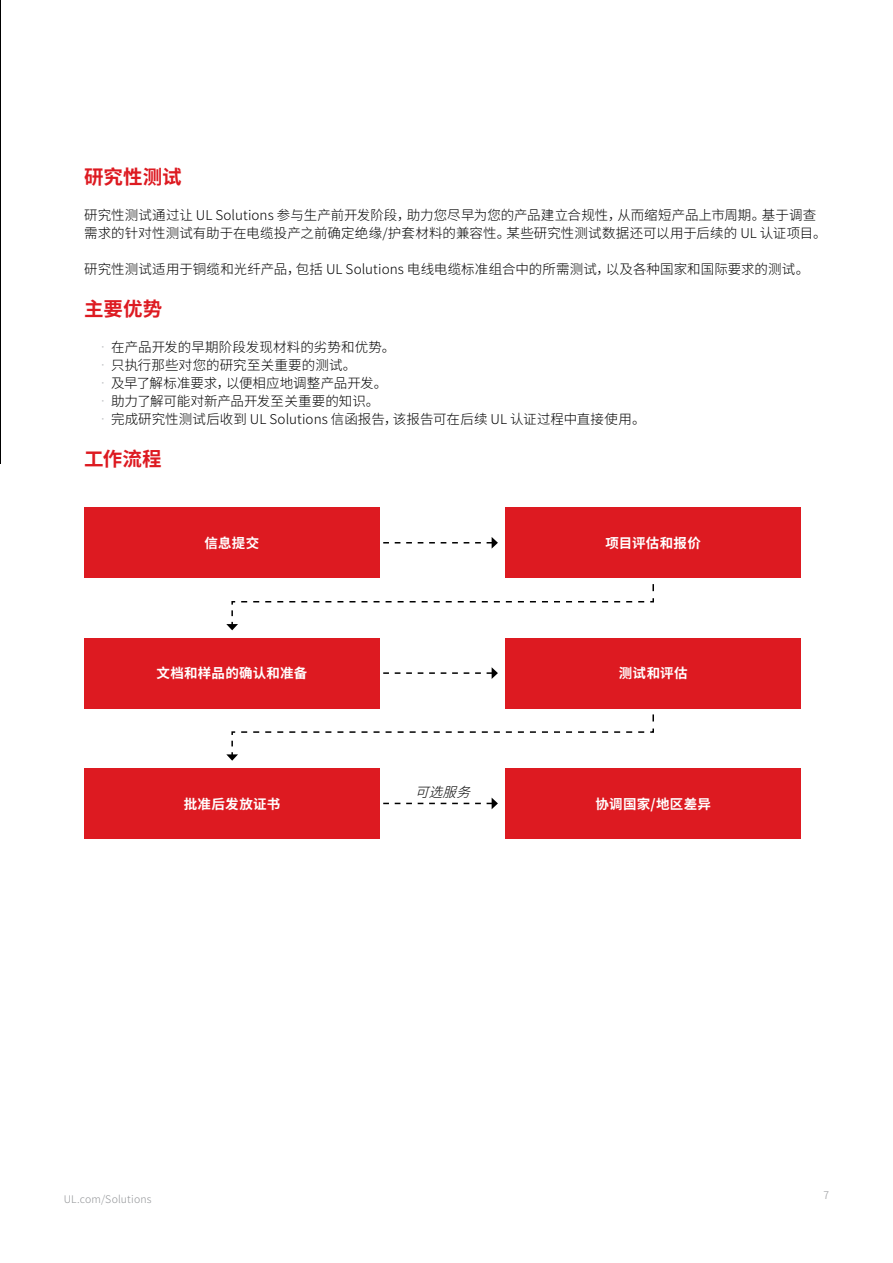
<style>
.page{position:relative;width:893px;height:1263px;background:#fff}
.page>*{position:absolute;margin:0;border:0;box-sizing:border-box;transform-origin:0 0}
.t1{font:700 19.5px "Noto Sans CJ Ksc";color:#dd1a21}
.t2{font:300 13.5px/18px "Noto Sans CJ Ksc";letter-spacing:.005em;color:#000}
.t3{font:700 13.5px "Noto Sans CJ Ksc";letter-spacing:.02em;color:#fff}
.t4{font:italic 300 13.5px "Noto Sans CJ Ksc";color:#000}
.t5{font:300 10.5px "Noto Sans CJ Ksc";letter-spacing:.015em;color:#939598}
.s1{color:#bcbec0}
</style>
<div class="page">
<hr style="left:0;top:0;width:1px;height:463px;background:#000">
<svg style="left:383px;top:537px;width:115px;height:12px"></svg>
<svg style="left:383px;top:667px;width:115px;height:12px"></svg>
<svg style="left:226px;top:584px;width:428px;height:46px"></svg>
<svg style="left:226px;top:708px;width:429px;height:53px"></svg>
<svg style="left:383px;top:797px;width:115px;height:12px"></svg>
<div style="left:84px;top:507px;width:296px;height:71px;background:#dd1a21"></div>
<div style="left:505px;top:507px;width:296px;height:71px;background:#dd1a21"></div>
<div style="left:84px;top:638px;width:296px;height:70px;background:#dd1a21"></div>
<div style="left:505px;top:638px;width:296px;height:70px;background:#dd1a21"></div>
<div style="left:84px;top:768px;width:296px;height:71px;background:#dd1a21"></div>
<div style="left:505px;top:768px;width:296px;height:71px;background:#dd1a21"></div>
<h1 class="t1" style="left:84px;top:166px;width:99px">研究性测试</h1>
<p class="t2" style="left:84px;top:206px;width:744px">研究性测试通过让 UL Solutions 参与生产前开发阶段，助力您尽早为您的产品建立合规性，从而缩短产品上市周期。基于调查需求的针对性测试有助于在电缆投产之前确定绝缘/护套材料的兼容性。某些研究性测试数据还可以用于后续的 UL 认证项目。</p>
<p class="t2" style="left:84px;top:260px;width:727px">研究性测试适用于铜缆和光纤产品，包括 UL Solutions 电线电缆标准组合中的所需测试，以及各种国家和国际要求的测试。</p>
<h1 class="t1" style="left:84px;top:298px;width:80px">主要优势</h1>
<p class="t2" style="left:96px;top:338px;width:300px"><span class="s1">•</span>在产品开发的早期阶段发现材料的劣势和优势。</p>
<p class="t2" style="left:96px;top:356px;width:262px"><span class="s1">•</span>只执行那些对您的研究至关重要的测试。</p>
<p class="t2" style="left:96px;top:374px;width:292px"><span class="s1">•</span>及早了解标准要求，以便相应地调整产品开发。</p>
<p class="t2" style="left:96px;top:392px;width:285px"><span class="s1">•</span>助力了解可能对新产品开发至关重要的知识。</p>
<p class="t2" style="left:96px;top:410px;width:551px"><span class="s1">•</span>完成研究性测试后收到 UL Solutions 信函报告，该报告可在后续 UL 认证过程中直接使用。</p>
<h1 class="t1" style="left:84px;top:448px;width:79px">工作流程</h1>
<p class="t3" style="left:205px;top:536px;width:56px">信息提交</p>
<p class="t3" style="left:606px;top:536px;width:97px">项目评估和报价</p>
<p class="t3" style="left:157px;top:666px;width:152px">文档和样品的确认和准备</p>
<p class="t3" style="left:619px;top:666px;width:70px">测试和评估</p>
<p class="t4" style="left:415px;top:785px;width:67px">可选服务</p>
<p class="t3" style="left:184px;top:796px;width:98px">批准后发放证书</p>
<p class="t3" style="left:596px;top:796px;width:117px">协调国家/地区差异</p>
<p class="t5" style="left:64px;top:1194px;width:89px">UL.com/Solutions</p>
<p class="t5" style="left:824px;top:1189px;width:7px">7</p>
</div>
